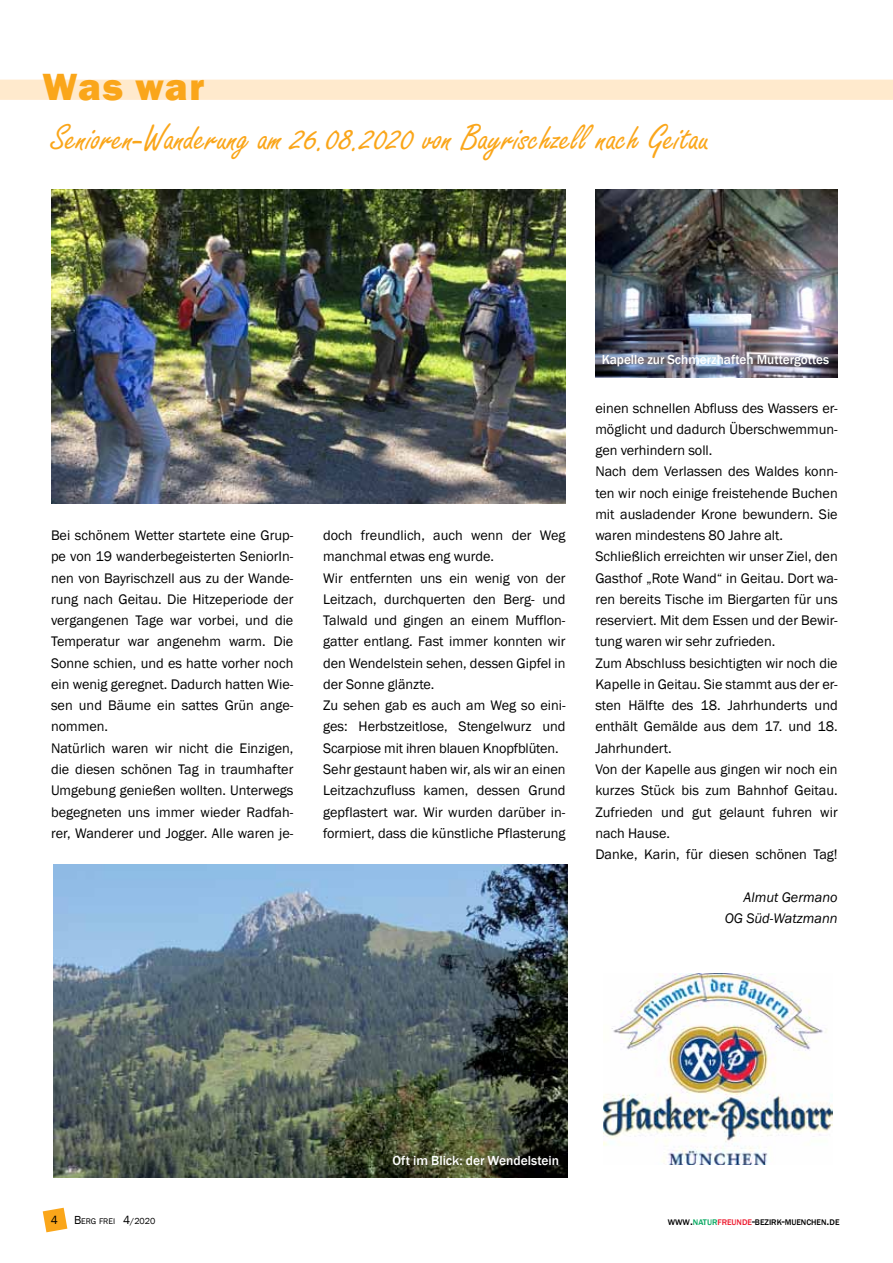
<style>
.page{position:relative;width:893px;height:1263px;background:#fff}
.page>*{position:absolute;margin:0;border:0;box-sizing:border-box;transform-origin:0 0}
.t1{font:39px "Freestyle Script";color:#faa61a}
.t2{font:800 39px "Franklin Gothic";letter-spacing:.03em;color:#faa61a}
.t3{font:14.25px/21.3px "Franklin Gothic";color:#000}
.t4{font:italic 14.25px/21.3px "Franklin Gothic";color:#000;text-align:right}
.t5{font:500 13.5px "Franklin Gothic";color:#fff}
.t6{font:12px "Franklin Gothic";color:#000}
.t7{font:500 8.4px "Franklin Gothic";color:#000}
.t8{font:8.4px "Franklin Gothic";color:#000}
.s1{font-size:12px}
.s2{font-size:9px}
.s3{color:#00a65d}
.s4{color:#ed1b2f}
</style>
<div class="page">
<svg style="left:43px;top:1208px;width:24px;height:24px"></svg>
<div style="left:0;top:80px;width:893px;height:20px;background:#ffeacd"></div>
<img style="left:51px;top:189px;width:515px;height:315px">
<img style="left:53px;top:864px;width:515px;height:314px">
<img style="left:595px;top:190px;width:243px;height:187px">
<img style="left:603px;top:973px;width:230px;height:192px">
<h1 class="t2" style="left:43px;top:61px;width:163px">Was war</h1>
<h1 class="t1" style="left:51px;top:117px;width:660px">Senioren-Wanderung am 26.08.2020 von Bayrischzell nach Geitau</h1>
<p class="t3" style="left:51px;top:525px;width:244px">Bei schönem Wetter startete eine Grup&shy;pe von 19 wanderbegeisterten SeniorIn&shy;nen von Bayrischzell aus zu der Wande&shy;rung nach Geitau. Die Hitzeperiode der vergangenen Tage war vorbei, und die Temperatur war angenehm warm. Die Sonne schien, und es hatte vorher noch ein wenig geregnet. Dadurch hatten Wie&shy;sen und Bäume ein sattes Grün ange&shy;nommen.<br>Natürlich waren wir nicht die Einzigen, die diesen schönen Tag in traumhafter Umgebung genießen wollten. Unterwegs begegneten uns immer wieder Radfah&shy;rer, Wanderer und Jogger. Alle waren je-</p>
<p class="t3" style="left:323px;top:525px;width:244px">doch freundlich, auch wenn der Weg manchmal etwas eng wurde.<br>Wir entfernten uns ein wenig von der Leitzach, durchquerten den Berg- und Talwald und gingen an einem Mufflon&shy;gatter entlang. Fast immer konnten wir den Wendelstein sehen, dessen Gipfel in der Sonne glänzte.<br>Zu sehen gab es auch am Weg so eini&shy;ges: Herbstzeitlose, Stengelwurz und Scarpiose mit ihren blauen Knopfblüten.<br>Sehr gestaunt haben wir, als wir an einen Leitzachzufluss kamen, dessen Grund gepflastert war. Wir wurden darüber in&shy;formiert, dass die künstliche Pflasterung</p>
<p class="t5" style="left:602px;top:351px;width:229px">Kapelle zur Schmerzhaften Muttergottes</p>
<p class="t3" style="left:595px;top:397px;width:244px">einen schnellen Abfluss des Wassers er&shy;möglicht und dadurch Überschwemmun&shy;gen verhindern soll.<br>Nach dem Verlassen des Waldes konn&shy;ten wir noch einige freistehende Buchen mit ausladender Krone bewundern. Sie waren mindestens 80 Jahre alt.<br>Schließlich erreichten wir unser Ziel, den Gasthof „Rote Wand“ in Geitau. Dort wa&shy;ren bereits Tische im Biergarten für uns reserviert. Mit dem Essen und der Bewir&shy;tung waren wir sehr zufrieden.<br>Zum Abschluss besichtigten wir noch die Kapelle in Geitau. Sie stammt aus der er&shy;sten Hälfte des 18. Jahrhunderts und enthält Gemälde aus dem 17. und 18.<br>Jahrhundert.<br>Von der Kapelle aus gingen wir noch ein kurzes Stück bis zum Bahnhof Geitau.<br>Zufrieden und gut gelaunt fuhren wir nach Hause.<br>Danke, Karin, für diesen schönen Tag!</p>
<p class="t4" style="left:725px;top:886px;width:114px">Almut Germano<br>OG Süd-Watzmann</p>
<p class="t5" style="left:392px;top:1152px;width:168px">Oft im Blick: der Wendelstein</p>
<p class="t6" style="left:51px;top:1212px;width:9px">4</p>
<p class="t8" style="left:74px;top:1216px;width:83px"><span class="s1">B</span>ERG FREI <span class="s1">4</span><span class="s2">/2020</span></p>
<p class="t7" style="left:668px;top:1216px;width:173px">WWW<span class="s1">.</span><span class="s3">NATUR</span><span class="s4">FREUNDE</span><span class="s1">-</span>BEZIRK<span class="s1">-</span>MUENCHEN<span class="s1">.</span>DE</p>
</div>
